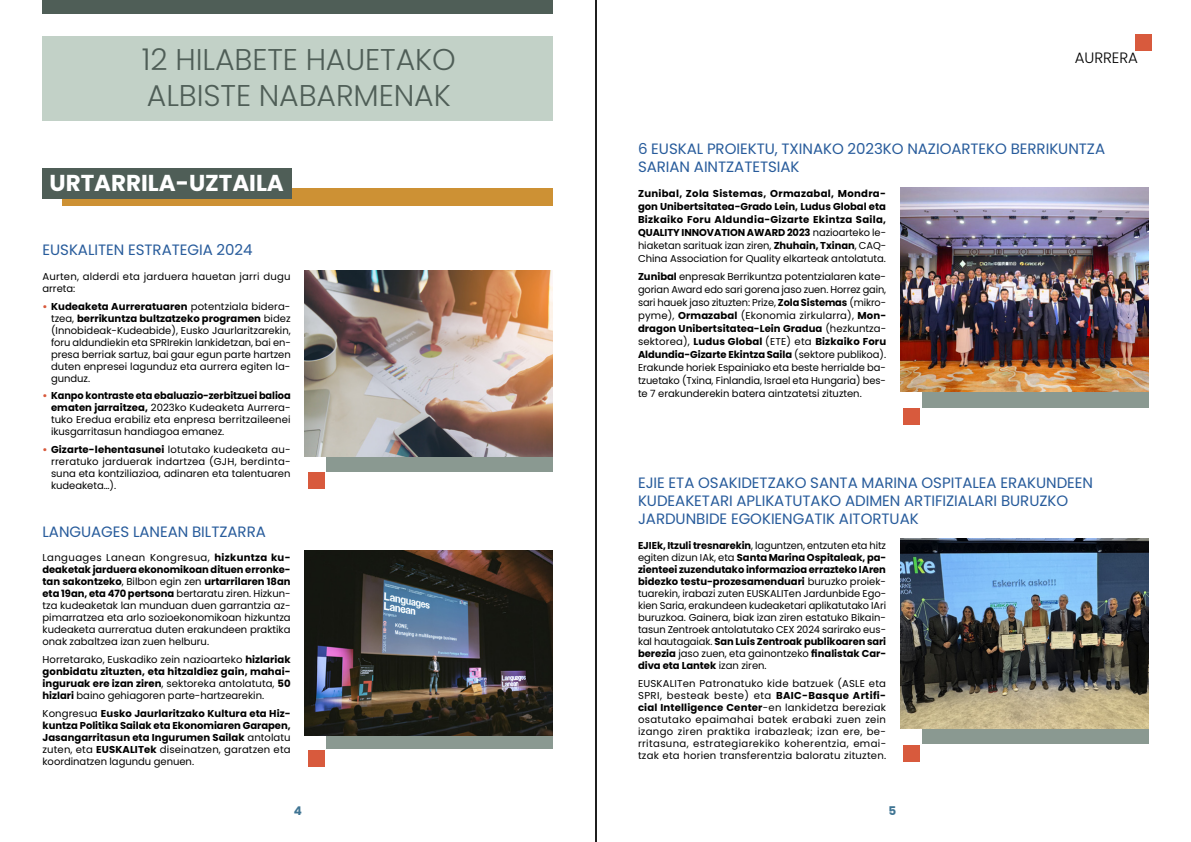
<style>
.page{position:relative;width:1191px;height:842px;background:#fff}
.page>*{position:absolute;margin:0;border:0;box-sizing:border-box;transform-origin:0 0}
.t1{font:300 30px/36px "Poppins";letter-spacing:-.005em;color:#4f5e57}
.t2{font:700 23px "Poppins";color:#fff}
.t3{font:15px/18px "Poppins";letter-spacing:-.005em;color:#275b9b}
.t4{font:300 15px "Poppins";letter-spacing:-.005em;color:#000}
.t5{font:700 12px "Poppins";color:#3f7493}
.t6{font:10px/12px "Poppins";color:#000;text-align:justify}
.t7{font:700 10px/13px "Poppins";color:#000;text-align:justify}
.t8{font:10px/12px "Poppins";letter-spacing:.02em;color:#000}
.s1{font-weight:700;color:#d85a3d}
.s2{font-weight:700}
.s3{font-weight:400}
</style>
<div class="page">
<div style="left:1135px;top:35px;width:16px;height:16px;background:#d85a3d"></div>
<div style="left:326px;top:283px;width:227px;height:188px;background:#8a9991"></div>
<div style="left:921px;top:219px;width:227px;height:188px;background:#8a9991"></div>
<div style="left:326px;top:550px;width:227px;height:199px;background:#8a9991"></div>
<div style="left:62px;top:189px;width:491px;height:17px;background:#cd9134"></div>
<img style="left:305px;top:271px;width:248px;height:185px">
<img style="left:900px;top:188px;width:248px;height:203px">
<img style="left:305px;top:551px;width:248px;height:184px">
<div style="left:43px;top:169px;width:249px;height:30px;background:#4f5e57"></div>
<hr style="left:595px;top:0;width:1px;height:842px;background:#000">
<div style="left:43px;top:36px;width:510px;height:84px;background:#c2d1c7"></div>
<div style="left:43px;top:0;width:510px;height:14px;background:#4f5e57"></div>
<div style="left:308px;top:473px;width:16px;height:16px;background:#d85a3d"></div>
<div style="left:903px;top:409px;width:16px;height:16px;background:#d85a3d"></div>
<div style="left:308px;top:750px;width:16px;height:16px;background:#d85a3d"></div>
<div style="left:921px;top:545px;width:227px;height:199px;background:#8a9991"></div>
<img style="left:900px;top:539px;width:248px;height:190px">
<div style="left:903px;top:745px;width:16px;height:16px;background:#d85a3d"></div>
<h1 class="t1" style="left:142px;top:42px;width:315px">12 HILABETE HAUETAKO<br>ALBISTE NABARMENAK</h1>
<h2 class="t2" style="left:50px;top:170px;width:77px">ENERO</h2>
<h2 class="t2" style="left:50px;top:170px;width:236px">URTARRILA-UZTAILA</h2>
<h3 class="t3" style="left:43px;top:241px;width:211px">EUSKALITEN ESTRATEGIA 2024</h3>
<p class="t8" style="left:43px;top:270px;width:249px">Aurten, alderdi eta jarduera hauetan jarri dugu arreta:</p>
<p class="t6" style="left:51px;top:300px;width:241px;text-indent:-9px"><span class="s1">•</span> <span class="s2">Kudeaketa Aurreratuaren</span> potentziala bidera&shy;tzea, <span class="s2">berrikuntza bultzatzeko programen</span> bidez (Innobideak-Kudeabide), Eusko Jaurlaritzarekin, foru aldundiekin eta SPRIrekin lankidetzan, bai en&shy;presa berriak sartuz, bai gaur egun parte hartzen duten enpresei lagunduz eta aurrera egiten la&shy;gunduz.</p>
<p class="t6" style="left:51px;top:390px;width:241px;text-indent:-8px"><span class="s1">•</span> <span class="s2">Kanpo kontraste eta ebaluazio-zerbitzuei balioa ematen jarraitzea,</span> 2023ko Kudeaketa Aurrera&shy;tuko Eredua erabiliz eta enpresa berritzaileenei ikusgarritasun handiagoa emanez.</p>
<p class="t6" style="left:51px;top:443px;width:241px;text-indent:-8px"><span class="s1">•</span> <span class="s2">Gizarte-lehentasunei</span> lotutako kudeaketa au&shy;rreratuko jarduerak indartzea (GJH, berdinta&shy;suna eta kontziliazioa, adinaren eta talentuaren kudeaketa…).</p>
<h3 class="t3" style="left:43px;top:523px;width:225px">LANGUAGES LANEAN BILTZARRA</h3>
<p class="t6" style="left:43px;top:552px;width:250px">Languages Lanean Kongresua, <span class="s2">hizkuntza ku&shy;deaketak jarduera ekonomikoan dituen erronke&shy;tan sakontzeko</span>, Bilbon egin zen <span class="s2">urtarrilaren 18an eta 19an, eta 470 pertsona</span> bertaratu ziren. Hizkun&shy;tza kudeaketak lan munduan duen garrantzia az&shy;pimarratzea eta arlo sozioekonomikoan hizkuntza kudeaketa aurreratua duten erakundeen praktika onak zabaltzea izan zuen helburu.</p>
<p class="t6" style="left:43px;top:653px;width:250px">Horretarako, Euskadiko zein nazioarteko <span class="s2">hizlariak gonbidatu zituzten, eta hitzaldiez gain, mahai&shy;inguruak ere izan ziren</span>, sektoreka antolatuta, <span class="s2">50 hizlari</span> baino gehiagoren parte-hartzearekin.</p>
<p class="t7" style="left:43px;top:707px;width:250px;line-height:12px"><span class="s3">Kongresua</span> Eusko Jaurlaritzako Kultura eta Hiz&shy;kuntza Politika Sailak eta Ekonomiaren Garapen, Jasangarritasun eta Ingurumen Sailak <span class="s3">antolatu zuten, eta</span> EUSKALITek <span class="s3">diseinatzen, garatzen eta koordinatzen lagundu genuen.</span></p>
<p class="t5" style="left:294px;top:804px;width:10px">4</p>
<h3 class="t4" style="left:1074px;top:49px;width:65px">AURRERA</h3>
<h3 class="t3" style="left:638px;top:140px;width:468px">6 EUSKAL PROIEKTU, TXINAKO 2023KO NAZIOARTEKO BERRIKUNTZA<br>SARIAN AINTZATETSIAK</h3>
<p class="t7" style="left:638px;top:187px;width:250px">Zunibal, Zola Sistemas, Ormazabal, Mondra&shy;gon Unibertsitatea-Grado Lein, Ludus Global eta Bizkaiko Foru Aldundia-Gizarte Ekintza Saila, QUALITY INNOVATION AWARD 2023 <span class="s3">nazioarteko le&shy;hiaketan sarituak izan ziren,</span> Zhuhain, Txinan<span class="s3">, CAQ-China Association for Quality elkarteak antolatuta.</span></p>
<p class="t6" style="left:638px;top:270px;width:250px;line-height:13px"><span class="s2">Zunibal</span> enpresak Berrikuntza potentzialaren kate&shy;gorian Award edo sari gorena jaso zuen. Horrez gain, sari hauek jaso zituzten: Prize, <span class="s2">Zola Sistemas</span> (mikro&shy;pyme), <span class="s2">Ormazabal</span> (Ekonomia zirkularra), <span class="s2">Mon&shy;dragon Unibertsitatea-Lein Gradua</span> (hezkuntza&shy;sektorea), <span class="s2">Ludus Global</span> (ETE) eta <span class="s2">Bizkaiko Foru Aldundia-Gizarte Ekintza Saila</span> (sektore publikoa).<br>Erakunde horiek Espainiako eta beste herrialde ba&shy;tzuetako (Txina, Finlandia, Israel eta Hungaria) bes&shy;te 7 erakunderekin batera aintzatetsi zituzten.</p>
<h3 class="t3" style="left:638px;top:474px;width:456px">EJIE ETA OSAKIDETZAKO SANTA MARINA OSPITALEA ERAKUNDEEN<br>KUDEAKETARI APLIKATUTAKO ADIMEN ARTIFIZIALARI BURUZKO<br>JARDUNBIDE EGOKIENGATIK AITORTUAK</h3>
<p class="t6" style="left:638px;top:540px;width:250px"><span class="s2">EJIEk, Itzuli tresnarekin</span>, laguntzen, entzuten eta hitz egiten dizun IAk, eta <span class="s2">Santa Marina Ospitaleak, pa&shy;zienteei zuzendutako informazioa errazteko IAren bidezko testu-prozesamenduari</span> buruzko proiek&shy;tuarekin, irabazi zuten EUSKALITen Jardunbide Ego&shy;kien Saria, erakundeen kudeaketari aplikatutako IAri buruzkoa. Gainera, biak izan ziren estatuko Bikain&shy;tasun Zentroek antolatutako CEX 2024 sarirako eus&shy;kal hautagaiak. <span class="s2">San Luis Zentroak publikoaren sari berezia</span> jaso zuen, eta gainontzeko <span class="s2">finalistak Car&shy;diva eta Lantek</span> izan ziren.</p>
<p class="t6" style="left:638px;top:677px;width:250px">EUSKALITen Patronatuko kide batzuek (ASLE eta SPRI, besteak beste) eta <span class="s2">BAIC-Basque Artifi&shy;cial Intelligence Center</span>-en lankidetza bereziak osatutako epaimahai batek erabaki zuen zein izango ziren praktika irabazleak; izan ere, be&shy;rritasuna, estrategiarekiko koherentzia, emai&shy;tzak eta horien transferentzia baloratu zituzten.</p>
<p class="t5" style="left:888px;top:804px;width:9px">5</p>
</div>
